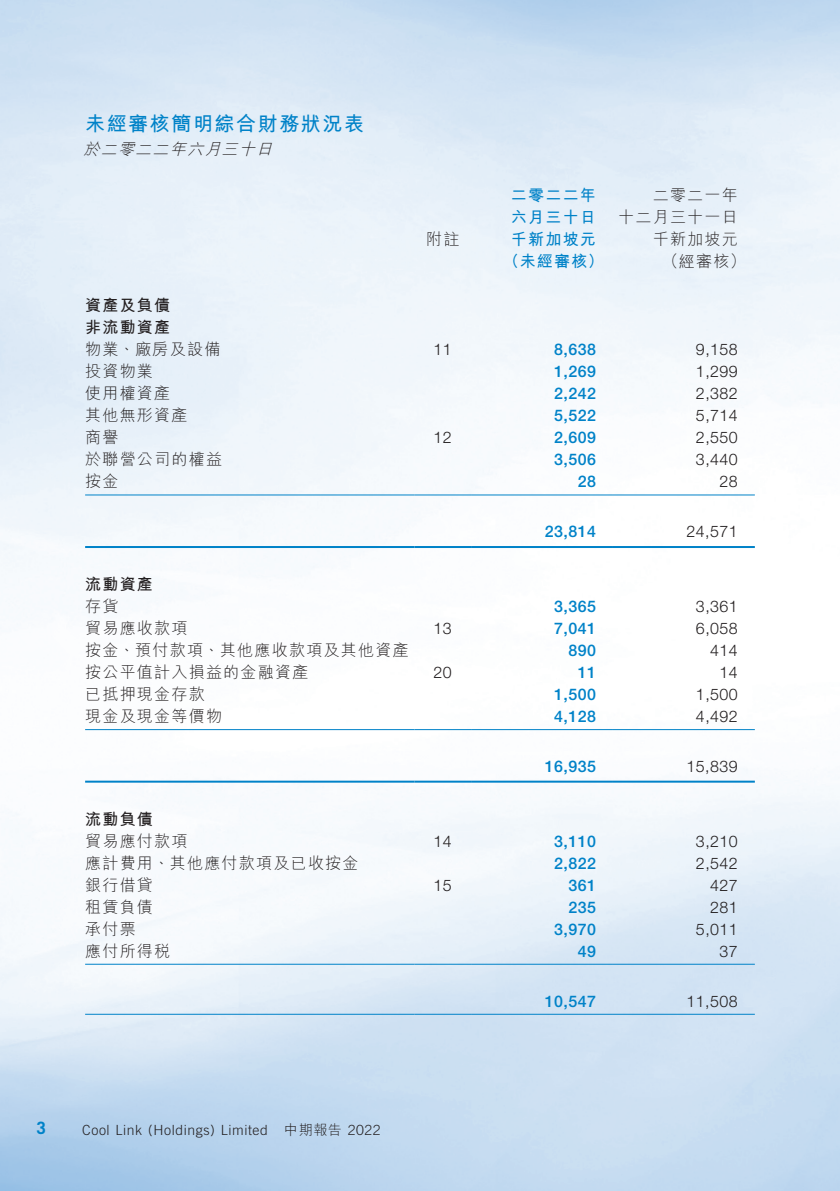
<style>
.page{position:relative;width:840px;height:1191px;background:#fff}
.page>*{position:absolute;margin:0;border:0;box-sizing:border-box;transform-origin:0 0}
.t1{font:700 20px "M Hei HK";letter-spacing:.08em;color:#0082c8}
.t2{font:700 17px "Trade Gothic LT Std";color:#0082c8}
.t3{font:300 16px "M Hei HK";letter-spacing:.08em;color:#231f20}
.t4{font:300 16px "Helvetica Neue LT Std";letter-spacing:.03em;color:#231f20}
.t5{font:500 16px "Helvetica Neue LT Std";letter-spacing:.03em;color:#0082c8}
.t6{font:700 16px "M Hei HK";letter-spacing:.08em;color:#0082c8}
.t7{font:700 16px/22px "M Hei HK";letter-spacing:.08em;color:#231f20}
.t8{font:italic 300 16px "M Hei HK";color:#231f20}
.t9{font:300 14px "Trade Gothic LT Std";letter-spacing:.04em;color:#231f20}
.t10{font:300 14px "M Hei HK";color:#231f20}
.s1{font-family:"Trade Gothic LT Std"}
</style>
<div class="page">
<img style="left:0;top:0;width:839px;height:1191px">
<hr style="left:85px;top:494px;width:329px;height:1px;background:#0082c8">
<hr style="left:414px;top:494px;width:57px;height:1px;background:#0082c8">
<hr style="left:471px;top:494px;width:141px;height:1px;background:#0082c8">
<hr style="left:612px;top:494px;width:142px;height:1px;background:#0082c8">
<hr style="left:85px;top:546px;width:329px;height:2px;background:#0082c8">
<hr style="left:414px;top:546px;width:57px;height:2px;background:#0082c8">
<hr style="left:471px;top:546px;width:141px;height:2px;background:#0082c8">
<hr style="left:612px;top:546px;width:142px;height:2px;background:#0082c8">
<hr style="left:85px;top:729px;width:329px;height:1px;background:#0082c8">
<hr style="left:414px;top:729px;width:57px;height:1px;background:#0082c8">
<hr style="left:471px;top:729px;width:141px;height:1px;background:#0082c8">
<hr style="left:612px;top:729px;width:142px;height:1px;background:#0082c8">
<hr style="left:85px;top:780px;width:329px;height:2px;background:#0082c8">
<hr style="left:414px;top:780px;width:57px;height:2px;background:#0082c8">
<hr style="left:471px;top:780px;width:141px;height:2px;background:#0082c8">
<hr style="left:612px;top:780px;width:142px;height:2px;background:#0082c8">
<hr style="left:85px;top:963px;width:329px;height:1px;background:#0082c8">
<hr style="left:414px;top:963px;width:57px;height:1px;background:#0082c8">
<hr style="left:471px;top:963px;width:141px;height:1px;background:#0082c8">
<hr style="left:612px;top:963px;width:142px;height:1px;background:#0082c8">
<hr style="left:85px;top:1013px;width:329px;height:1px;background:#0082c8">
<hr style="left:414px;top:1013px;width:57px;height:1px;background:#0082c8">
<hr style="left:471px;top:1013px;width:141px;height:1px;background:#0082c8">
<hr style="left:612px;top:1013px;width:142px;height:1px;background:#0082c8">
<p class="t1" style="left:85px;top:109px;width:280px">未經審核簡明綜合財務狀況表</p>
<p class="t8" style="left:83px;top:141px;width:194px">於二零二二年六月三十日</p>
<p class="t7" style="left:85px;top:293px;width:86px">資產及負債非流動資產</p>
<p class="t3" style="left:85px;top:341px;width:137px">物業、廠房及設備</p>
<p class="t3" style="left:85px;top:363px;width:69px">投資物業</p>
<p class="t3" style="left:85px;top:385px;width:86px">使用權資產</p>
<p class="t3" style="left:85px;top:407px;width:104px">其他無形資產</p>
<p class="t3" style="left:85px;top:429px;width:35px">商譽</p>
<p class="t3" style="left:85px;top:451px;width:138px">於聯營公司的權益</p>
<p class="t3" style="left:85px;top:473px;width:35px">按金</p>
<p class="t3" style="left:426px;top:231px;width:35px">附註</p>
<p class="t4" style="left:433px;top:340px;width:20px">11</p>
<p class="t4" style="left:433px;top:428px;width:20px">12</p>
<p class="t7" style="left:85px;top:572px;width:69px">流動資產</p>
<p class="t3" style="left:85px;top:598px;width:35px">存貨</p>
<p class="t3" style="left:85px;top:620px;width:104px">貿易應收款項</p>
<p class="t3" style="left:85px;top:642px;width:325px">按金、預付款項、其他應收款項及其他資產</p>
<p class="t3" style="left:85px;top:664px;width:224px">按公平值計入損益的金融資產</p>
<p class="t3" style="left:85px;top:686px;width:121px">已抵押現金存款</p>
<p class="t3" style="left:85px;top:708px;width:138px">現金及現金等價物</p>
<p class="t4" style="left:433px;top:618px;width:20px">13</p>
<p class="t4" style="left:433px;top:662px;width:20px">20</p>
<p class="t7" style="left:85px;top:806px;width:69px">流動負債</p>
<p class="t3" style="left:85px;top:832px;width:104px">貿易應付款項</p>
<p class="t3" style="left:85px;top:854px;width:275px">應計費用、其他應付款項及已收按金</p>
<p class="t3" style="left:85px;top:876px;width:69px">銀行借貸</p>
<p class="t3" style="left:85px;top:898px;width:69px">租賃負債</p>
<p class="t3" style="left:85px;top:920px;width:52px">承付票</p>
<p class="t3" style="left:85px;top:942px;width:86px">應付所得稅</p>
<p class="t4" style="left:433px;top:831px;width:20px">14</p>
<p class="t4" style="left:433px;top:875px;width:20px">15</p>
<p class="t2" style="left:36px;top:1117px;width:11px">3</p>
<p class="t9" style="left:82px;top:1121px;width:187px">Cool Link (Holdings) Limited</p>
<p class="t10" style="left:284px;top:1123px;width:98px">中期報告 <span class="s1">2022</span></p>
<p class="t6" style="left:510px;top:184px;width:86px">二零二二年</p>
<p class="t3" style="left:652px;top:187px;width:86px">二零二一年</p>
<p class="t6" style="left:510px;top:206px;width:86px">六月三十日</p>
<p class="t3" style="left:618px;top:209px;width:121px">十二月三十一日</p>
<p class="t6" style="left:510px;top:228px;width:86px">千新加坡元</p>
<p class="t3" style="left:652px;top:231px;width:86px">千新加坡元</p>
<p class="t6" style="left:503px;top:250px;width:102px">（未經審核）</p>
<p class="t3" style="left:662px;top:253px;width:85px">（經審核(</p>
<p class="t5" style="left:553px;top:340px;width:43px">8,638</p>
<p class="t4" style="left:695px;top:340px;width:43px">9,158</p>
<p class="t5" style="left:553px;top:362px;width:43px">1,269</p>
<p class="t4" style="left:695px;top:362px;width:43px">1,299</p>
<p class="t5" style="left:553px;top:384px;width:43px">2,242</p>
<p class="t4" style="left:695px;top:384px;width:43px">2,382</p>
<p class="t5" style="left:553px;top:406px;width:43px">5,522</p>
<p class="t4" style="left:695px;top:406px;width:43px">5,714</p>
<p class="t5" style="left:553px;top:428px;width:43px">2,609</p>
<p class="t4" style="left:695px;top:428px;width:43px">2,550</p>
<p class="t5" style="left:553px;top:450px;width:43px">3,506</p>
<p class="t4" style="left:695px;top:450px;width:43px">3,440</p>
<p class="t5" style="left:577px;top:472px;width:20px">28</p>
<p class="t4" style="left:719px;top:472px;width:20px">28</p>
<p class="t5" style="left:544px;top:522px;width:53px">23,814</p>
<p class="t4" style="left:686px;top:522px;width:53px">24,571</p>
<p class="t5" style="left:553px;top:597px;width:43px">3,365</p>
<p class="t4" style="left:695px;top:596px;width:43px">3,361</p>
<p class="t5" style="left:553px;top:619px;width:43px">7,041</p>
<p class="t4" style="left:695px;top:618px;width:43px">6,058</p>
<p class="t5" style="left:568px;top:641px;width:29px">890</p>
<p class="t4" style="left:709px;top:640px;width:29px">414</p>
<p class="t5" style="left:577px;top:663px;width:20px">11</p>
<p class="t4" style="left:719px;top:662px;width:20px">14</p>
<p class="t5" style="left:553px;top:685px;width:43px">1,500</p>
<p class="t4" style="left:695px;top:684px;width:43px">1,500</p>
<p class="t5" style="left:553px;top:707px;width:43px">4,128</p>
<p class="t4" style="left:695px;top:706px;width:43px">4,492</p>
<p class="t5" style="left:544px;top:757px;width:53px">16,935</p>
<p class="t4" style="left:686px;top:756px;width:53px">15,839</p>
<p class="t5" style="left:553px;top:831px;width:43px">3,110</p>
<p class="t4" style="left:695px;top:831px;width:43px">3,210</p>
<p class="t5" style="left:553px;top:853px;width:43px">2,822</p>
<p class="t4" style="left:695px;top:853px;width:43px">2,542</p>
<p class="t5" style="left:568px;top:875px;width:29px">361</p>
<p class="t4" style="left:709px;top:875px;width:29px">427</p>
<p class="t5" style="left:568px;top:897px;width:29px">235</p>
<p class="t4" style="left:709px;top:897px;width:29px">281</p>
<p class="t5" style="left:553px;top:919px;width:43px">3,970</p>
<p class="t4" style="left:695px;top:919px;width:43px">5,011</p>
<p class="t5" style="left:577px;top:941px;width:20px">49</p>
<p class="t4" style="left:719px;top:941px;width:20px">37</p>
<p class="t5" style="left:544px;top:991px;width:53px">10,547</p>
<p class="t4" style="left:686px;top:991px;width:53px">11,508</p>
</div>
